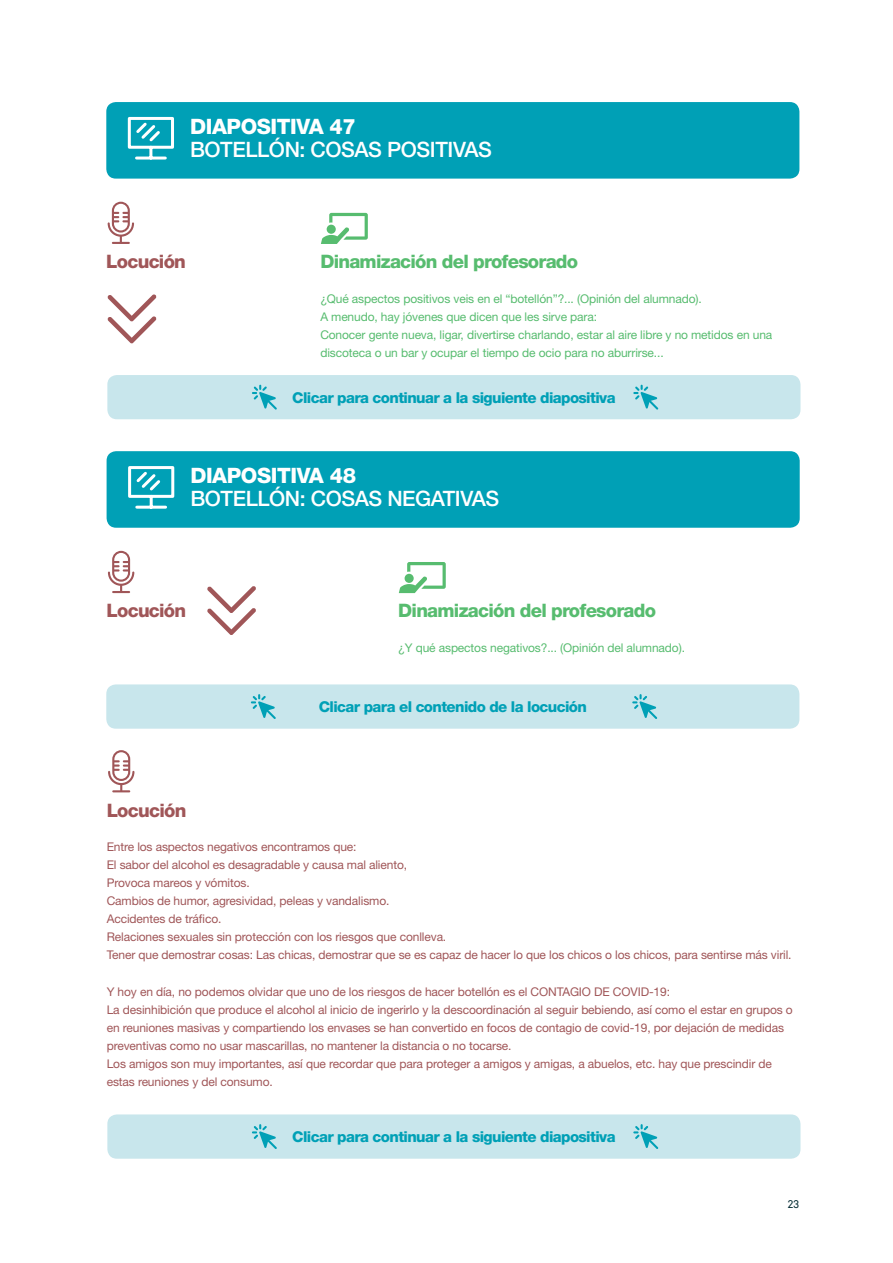
<style>
.page{position:relative;width:893px;height:1263px;background:#fff}
.page>*{position:absolute;margin:0;border:0;box-sizing:border-box;transform-origin:0 0}
.t1{font:500 21.3px "Helvetica Neue LT Std";letter-spacing:-.02em;color:#fff}
.t2{font:800 21.3px "Helvetica Neue LT Std";letter-spacing:-.02em;color:#fff}
.t3{font:800 18.6px "Helvetica Neue LT Std";letter-spacing:-.04em;color:#57bc6f}
.t4{font:800 18.6px "Helvetica Neue LT Std";letter-spacing:-.04em;color:#a05658}
.t5{font:800 15px "Helvetica Neue LT Std";letter-spacing:-.04em;color:#00a0b6}
.t6{font:12px/18px "Helvetica Neue LT Std";letter-spacing:-.01em;color:#a05658}
.t7{font:12px/18px "Helvetica Neue LT Std";letter-spacing:-.01em;color:#57bc6f}
.t8{font:11.1px "Akkurat";color:#002930}
</style>
<div class="page">
<svg style="left:399px;top:562px;width:47px;height:31px"></svg>
<svg style="left:321px;top:213px;width:47px;height:31px"></svg>
<svg style="left:108px;top:750px;width:26px;height:42px"></svg>
<svg style="left:108px;top:551px;width:26px;height:42px"></svg>
<svg style="left:108px;top:202px;width:26px;height:42px"></svg>
<div style="left:107px;top:451px;width:693px;height:77px;background:#00a0b6;border-radius:10px"></div>
<div style="left:106px;top:102px;width:693px;height:77px;background:#00a0b6;border-radius:10px"></div>
<svg style="left:128px;top:466px;width:47px;height:43px"></svg>
<svg style="left:127px;top:116px;width:47px;height:44px"></svg>
<div style="left:106px;top:684px;width:693px;height:45px;background:#c8e6ec;border-radius:10px"></div>
<svg style="left:251px;top:694px;width:25px;height:25px"></svg>
<svg style="left:632px;top:694px;width:25px;height:25px"></svg>
<svg style="left:207px;top:586px;width:49px;height:49px"></svg>
<svg style="left:107px;top:294px;width:50px;height:50px"></svg>
<div style="left:107px;top:375px;width:693px;height:44px;background:#c8e6ec;border-radius:10px"></div>
<svg style="left:252px;top:385px;width:25px;height:25px"></svg>
<svg style="left:633px;top:385px;width:25px;height:25px"></svg>
<div style="left:107px;top:1114px;width:693px;height:45px;background:#c8e6ec;border-radius:10px"></div>
<svg style="left:252px;top:1124px;width:25px;height:25px"></svg>
<svg style="left:633px;top:1124px;width:25px;height:25px"></svg>
<h1 class="t2" style="left:190px;top:114px;width:167px">DIAPOSITIVA 47</h1>
<h1 class="t1" style="left:190px;top:137px;width:303px">BOTELLÓN: COSAS POSITIVAS</h1>
<h2 class="t4" style="left:106px;top:250px;width:81px">Locución</h2>
<h2 class="t3" style="left:320px;top:250px;width:259px">Dinamización del profesorado</h2>
<p class="t7" style="left:320px;top:290px;width:453px">¿Qué aspectos positivos veis en el “botellón”?... (Opinión del alumnado).<br>A menudo, hay jóvenes que dicen que les sirve para:<br>Conocer gente nueva, ligar, divertirse charlando, estar al aire libre y no metidos en una discoteca o un bar y ocupar el tiempo de ocio para no aburrirse...</p>
<p class="t5" style="left:292px;top:388px;width:325px">Clicar para continuar a la siguiente diapositiva</p>
<h1 class="t2" style="left:190px;top:463px;width:167px">DIAPOSITIVA 48</h1>
<h1 class="t1" style="left:190px;top:486px;width:310px">BOTELLÓN: COSAS NEGATIVAS</h1>
<h2 class="t4" style="left:107px;top:599px;width:81px">Locución</h2>
<h2 class="t4" style="left:107px;top:799px;width:81px">Locución</h2>
<h2 class="t3" style="left:398px;top:599px;width:259px">Dinamización del profesorado</h2>
<p class="t7" style="left:398px;top:639px;width:288px">¿Y qué aspectos negativos?... (Opinión del alumnado).</p>
<p class="t5" style="left:319px;top:698px;width:270px">Clicar para el contenido de la locución</p>
<p class="t6" style="left:107px;top:838px;width:686px">Entre los aspectos negativos encontramos que:<br>El sabor del alcohol es desagradable y causa mal aliento,<br>Provoca mareos y vómitos.<br>Cambios de humor, agresividad, peleas y vandalismo.<br>Accidentes de tráfico.<br>Relaciones sexuales sin protección con los riesgos que conlleva.<br>Tener que demostrar cosas: Las chicas, demostrar que se es capaz de hacer lo que los chicos o los chicos, para sentirse más viril.</p>
<p class="t6" style="left:107px;top:982px;width:688px">Y hoy en día, no podemos olvidar que uno de los riesgos de hacer botellón es el CONTAGIO DE COVID-19:<br>La desinhibición que produce el alcohol al inicio de ingerirlo y la descoordinación al seguir bebiendo, así como el estar en grupos o en reuniones masivas y compartiendo los envases se han convertido en focos de contagio de covid-19, por dejación de medidas preventivas como no usar mascarillas, no mantener la distancia o no tocarse.<br>Los amigos son muy importantes, así que recordar que para proteger a amigos y amigas, a abuelos, etc. hay que prescindir de estas reuniones y del consumo.</p>
<p class="t5" style="left:292px;top:1128px;width:325px">Clicar para continuar a la siguiente diapositiva</p>
<p class="t8" style="left:787px;top:1197px;width:13px">23</p>
</div>
